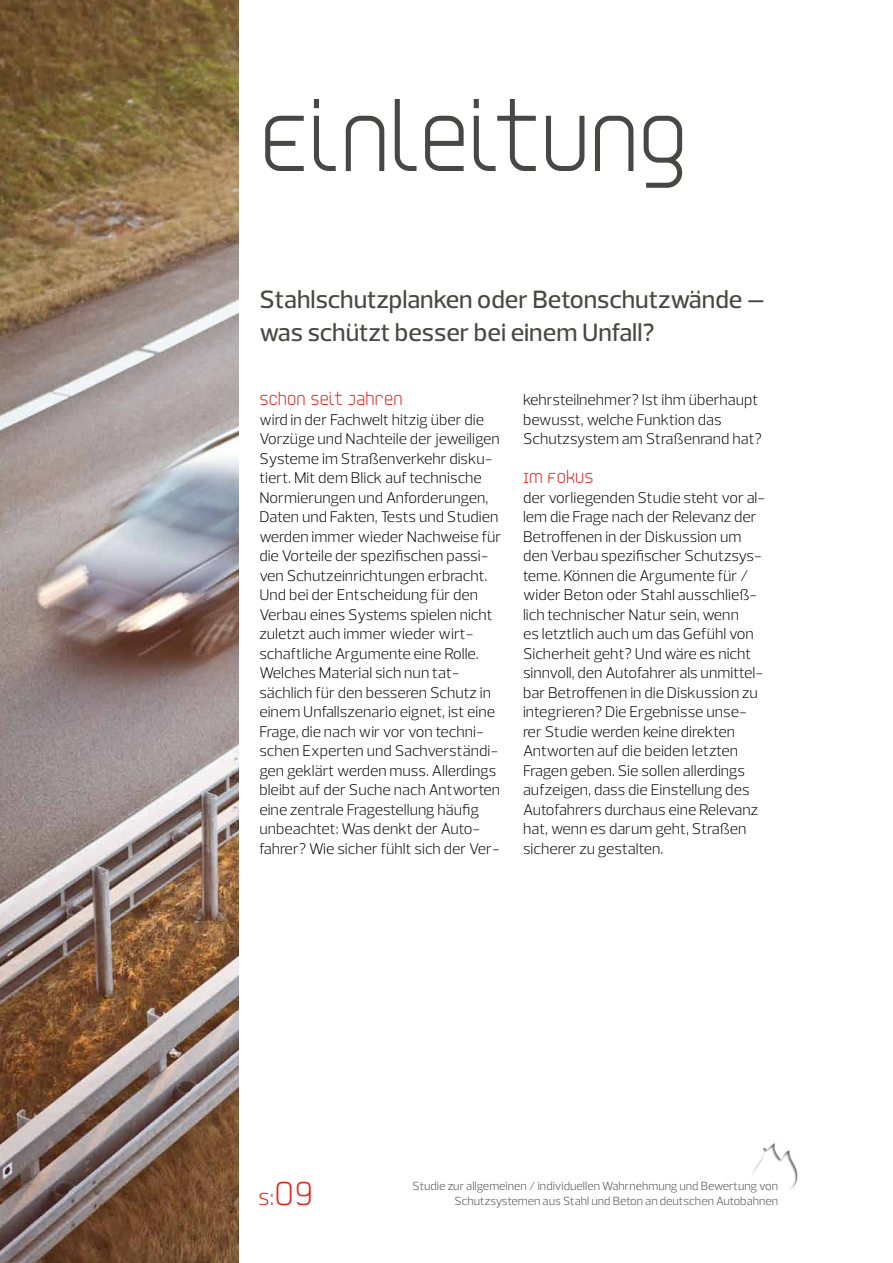
<style>
.page{position:relative;width:893px;height:1263px;background:#fff}
.page>*{position:absolute;margin:0;border:0;box-sizing:border-box;transform-origin:0 0}
.t1{font:90px "YWFT Unisect";letter-spacing:-.015em;color:#484744}
.t2{font:500 25.5px/33px "Prelo";color:#484744}
.t3{font:300 24px "Prelo";color:#e32321}
.t4{font:16.5px "YWFT Unisect";letter-spacing:.005em;color:#e32321}
.t5{font:300 15.75px/19.5px "Prelo";color:#000}
.t6{font:300 12px "Prelo";color:#484744}
.s1{font-family:"Neustadt";font-size:34.5px}
</style>
<div class="page">
<img style="left:753px;top:1142px;width:45px;height:47px">
<img style="left:0;top:0;width:238px;height:1263px">
<h1 class="t1" style="left:259px;top:67px;width:430px">EINLEITUNG</h1>
<h2 class="t2" style="left:259px;top:283px;width:507px">Stahlschutzplanken oder Betonschutzwände – was schützt besser bei einem Unfall?</h2>
<p class="t4" style="left:259px;top:386px;width:145px">SCHON SEIT JAHREN</p>
<p class="t5" style="left:259px;top:410px;width:243px">wird in der Fachwelt hitzig über die Vorzüge und Nachteile der jeweiligen Systeme im Straßenverkehr disku&shy;tiert. Mit dem Blick auf technische Normierungen und Anforderungen, Daten und Fakten, Tests und Studien werden immer wieder Nachweise für die Vorteile der spezifischen passi&shy;ven Schutzeinrichtungen erbracht.<br>Und bei der Entscheidung für den Verbau eines Systems spielen nicht zuletzt auch immer wieder wirt&shy;schaftliche Argumente eine Rolle.<br>Welches Material sich nun tat&shy;sächlich für den besseren Schutz in einem Unfallszenario eignet, ist eine Frage, die nach wir vor von techni&shy;schen Experten und Sachverständi&shy;gen geklärt werden muss. Allerdings bleibt auf der Suche nach Antworten eine zentrale Fragestellung häufig unbeachtet: Was denkt der Auto&shy;fahrer? Wie sicher fühlt sich der Ver-</p>
<p class="t5" style="left:523px;top:390px;width:241px">kehrsteilnehmer? Ist ihm überhaupt bewusst, welche Funktion das<br>Schutzsystem am Straßenrand hat?</p>
<p class="t4" style="left:523px;top:464px;width:72px">IM FOKUS</p>
<p class="t5" style="left:523px;top:488px;width:244px">der vorliegenden Studie steht vor al&shy;lem die Frage nach der Relevanz der Betroffenen in der Diskussion um den Verbau spezifischer Schutzsys&shy;teme. Können die Argumente für / wider Beton oder Stahl ausschließ&shy;lich technischer Natur sein, wenn<br>es letztlich auch um das Gefühl von Sicherheit geht? Und wäre es nicht sinnvoll, den Autofahrer als unmittel&shy;bar Betroffenen in die Diskussion zu integrieren? Die Ergebnisse unse&shy;rer Studie werden keine direkten Antworten auf die beiden letzten Fragen geben. Sie sollen allerdings aufzeigen, dass die Einstellung des Autofahrers durchaus eine Relevanz hat, wenn es darum geht, Straßen sicherer zu gestalten.</p>
<h3 class="t3" style="left:258px;top:1182px;width:57px">s:<span class="s1">09</span></h3>
<p class="t6" style="left:412px;top:1179px;width:367px">Studie zur allgemeinen / individuellen Wahrnehmung und Bewertung von</p>
<p class="t6" style="left:455px;top:1193px;width:325px">Schutzsystemen aus Stahl und Beton an deutschen Autobahnen</p>
</div>
